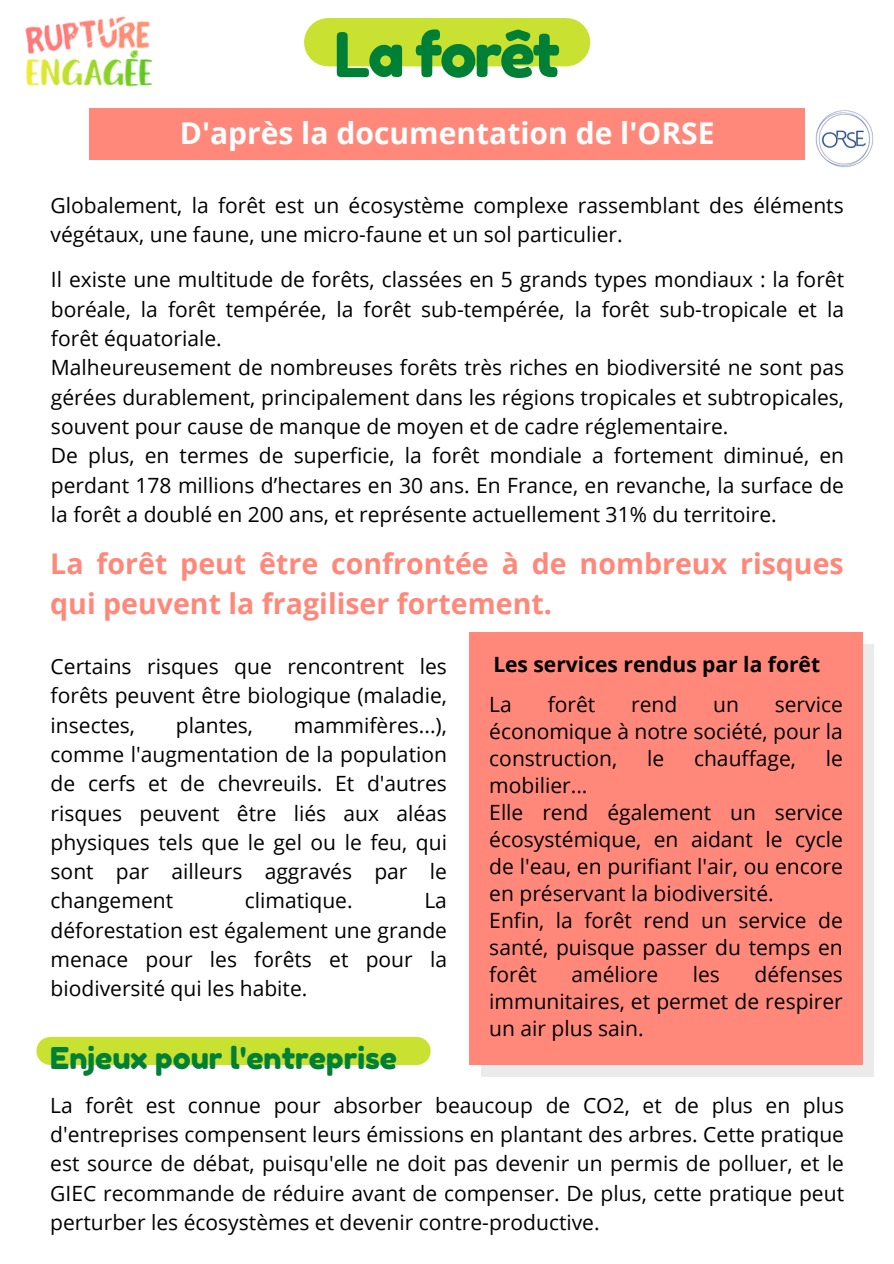
<style>
.page{position:relative;width:894px;height:1264px;background:#fff}
.page>*{position:absolute;margin:0;border:0;box-sizing:border-box;transform-origin:0 0}
.t1{font:61.5px "Fredoka One";letter-spacing:-.045em;color:#008037}
.t2{font:700 30px "Open Sans";color:#fff}
.t3{font:30px "Fredoka One";color:#008037}
.t4{font:700 28.5px/39.5px "Open Sans";color:#ff887b}
.t5{font:21px/29.2px "Open Sans";color:#000;text-align:justify}
.t6{font:700 21px "Open Sans";color:#000}
</style>
<div class="page">
<div style="left:89px;top:108px;width:715px;height:52px;background:#ff887b"></div>
<div style="left:481px;top:644px;width:392px;height:433px;background:linear-gradient(to right,#ebebeb,#ebebeb)"></div>
<div style="left:469px;top:632px;width:393px;height:433px;background:#ff887b"></div>
<div style="left:50px;top:1036px;width:366px;height:29px;background:#c9e231"></div>
<img style="left:25px;top:16px;width:127px;height:71px">
<img style="left:815px;top:110px;width:58px;height:58px">
<div style="left:328px;top:18px;width:238px;height:48px;background:#c9e231"></div>
<p class="t1" style="left:334px;top:17px;width:227px">La forêt</p>
<p class="t2" style="left:180px;top:112px;width:536px">D'après la documentation de l'ORSE</p>
<p class="t5" style="left:51px;top:190px;width:794px">Globalement, la forêt est un écosystème complexe rassemblant des éléments végétaux, une faune, une micro-faune et un sol particulier.</p>
<p class="t5" style="left:51px;top:265px;width:794px">Il existe une multitude de forêts, classées en 5 grands types mondiaux : la forêt boréale, la forêt tempérée, la forêt sub-tempérée, la forêt sub-tropicale et la forêt équatoriale.</p>
<p class="t5" style="left:51px;top:352px;width:794px">Malheureusement de nombreuses forêts très riches en biodiversité ne sont pas gérées durablement, principalement dans les régions tropicales et subtropicales, souvent pour cause de manque de moyen et de cadre réglementaire.</p>
<p class="t5" style="left:51px;top:440px;width:794px">De plus, en termes de superficie, la forêt mondiale a fortement diminué, en perdant 178 millions d’hectares en 30 ans. En France, en revanche, la surface de la forêt a doublé en 200 ans, et représente actuellement 31% du territoire.</p>
<p class="t4" style="left:50px;top:543px;width:794px">La forêt peut être confrontée à de nombreux risques qui peuvent la fragiliser fortement.</p>
<p class="t5" style="left:51px;top:651px;width:398px">Certains risques que rencontrent les</p>
<p class="t6" style="left:493px;top:649px;width:328px">Les services rendus par la forêt</p>
<p class="t5" style="left:51px;top:680px;width:398px">forêts peuvent être biologique (maladie, insectes,</p>
<p class="t5" style="left:489px;top:688px;width:24px">La</p>
<p class="t5" style="left:547px;top:688px;width:49px">forêt</p>
<p class="t5" style="left:631px;top:688px;width:48px">rend</p>
<p class="t5" style="left:713px;top:688px;width:27px">un</p>
<p class="t5" style="left:489px;top:690px;width:355px;line-height:27px;text-indent:285px">service économique à notre société, pour la construction,</p>
<p class="t5" style="left:51px;top:710px;width:398px;text-indent:243px">mammifères...), comme l'augmentation de la population de cerfs et de chevreuils. Et d'autres risques peuvent être liés aux aléas physiques tels que le gel ou le feu, qui sont par ailleurs aggravés par le changement</p>
<p class="t5" style="left:176px;top:710px;width:79px">plantes,</p>
<p class="t5" style="left:647px;top:742px;width:19px">le</p>
<p class="t5" style="left:693px;top:742px;width:103px">chauffage,</p>
<p class="t5" style="left:825px;top:742px;width:19px">le</p>
<p class="t5" style="left:489px;top:769px;width:100px">mobilier...</p>
<p class="t5" style="left:489px;top:798px;width:355px;line-height:27px">Elle rend également un service écosystémique, en aidant le cycle de l'eau, en purifiant l'air, ou encore en préservant la biodiversité.</p>
<p class="t5" style="left:489px;top:906px;width:355px;line-height:27px">Enfin, la forêt rend un service de santé, puisque passer du temps en forêt</p>
<p class="t5" style="left:245px;top:885px;width:109px">climatique.</p>
<p class="t5" style="left:51px;top:885px;width:398px;text-indent:373px">La déforestation est également une grande menace pour les forêts et pour la biodiversité qui les habite.</p>
<p class="t5" style="left:489px;top:960px;width:355px;line-height:27px;text-indent:265px">défenses immunitaires, et permet de respirer un air plus sain.</p>
<p class="t5" style="left:571px;top:959px;width:88px">améliore</p>
<p class="t5" style="left:692px;top:959px;width:29px">les</p>
<p class="t3" style="left:50px;top:1039px;width:348px">Enjeux pour l'entreprise</p>
<p class="t5" style="left:50px;top:1090px;width:795px">La forêt est connue pour absorber beaucoup de CO2, et de plus en plus d'entreprises compensent leurs émissions en plantant des arbres. Cette pratique est source de débat, puisqu'elle ne doit pas devenir un permis de polluer, et le GIEC recommande de réduire avant de compenser. De plus, cette pratique peut perturber les écosystèmes et devenir contre-productive.</p>
</div>
